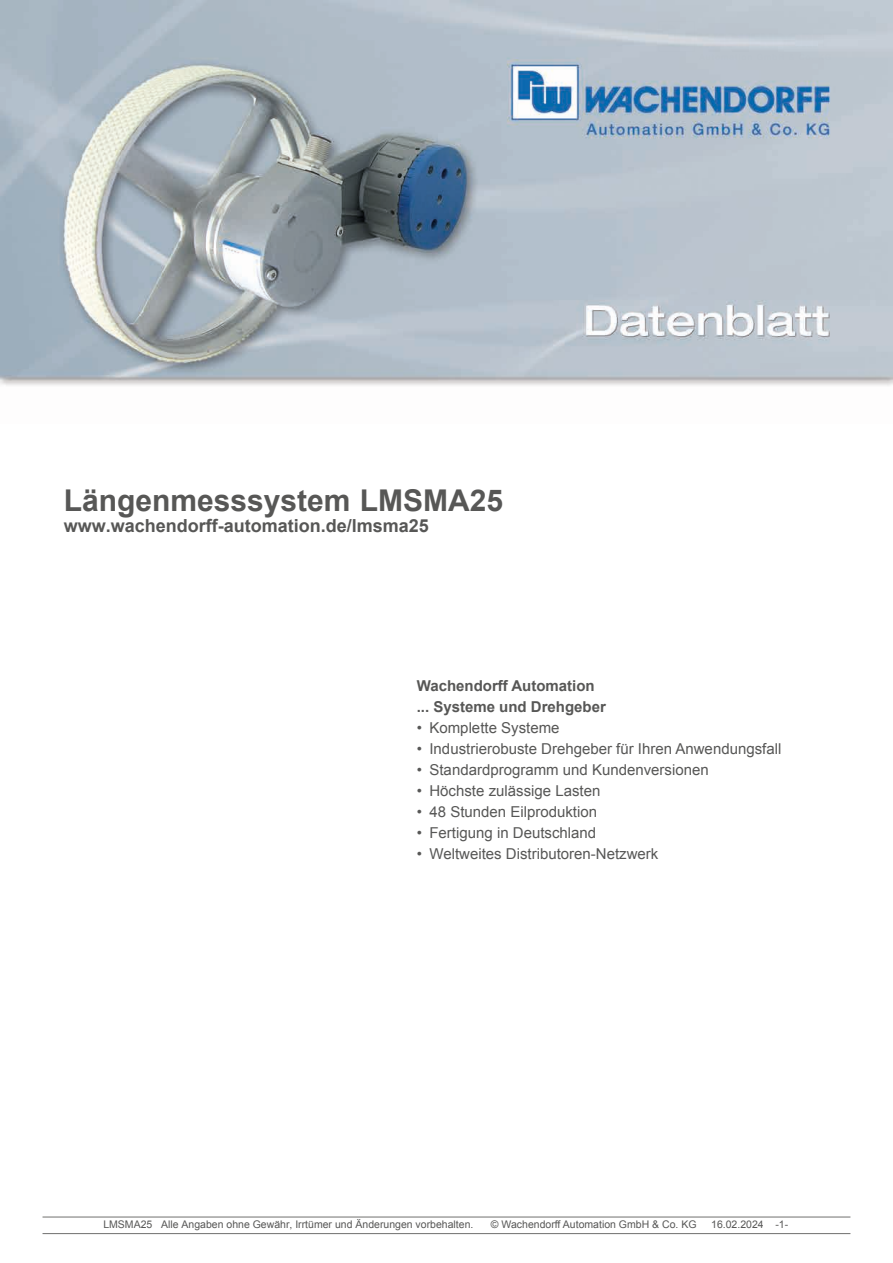
<style>
.page{position:relative;width:893px;height:1263px;background:#fff}
.page>*{position:absolute;margin:0;border:0;box-sizing:border-box;transform-origin:0 0}
.t1{font:700 30px "Arial";color:#575756}
.t2{font:700 18px "Arial";color:#575756}
.t3{font:15px "Arial";color:#575756}
.t4{font:700 15px/21px "Arial";color:#575756}
.t5{font:10.5px "Arial";color:#575756}
</style>
<div class="page">
<hr style="left:43px;top:1217px;width:807px;height:1px;background:#70706f">
<hr style="left:43px;top:1233px;width:807px;height:1px;background:#70706f">
<img style="left:0;top:0;width:892px;height:386px">
<h1 class="t1" style="left:64px;top:480px;width:441px">Längenmesssystem LMSMA25</h1>
<p class="t2" style="left:64px;top:514px;width:367px">www.wachendorff-automation.de/lmsma25</p>
<p class="t4" style="left:417px;top:676px;width:191px">Wachendorff Automation ... Systeme und Drehgeber</p>
<p class="t3" style="left:417px;top:718px;width:144px">• Komplette Systeme</p>
<p class="t3" style="left:417px;top:739px;width:366px">• Industrierobuste Drehgeber für Ihren Anwendungsfall</p>
<p class="t3" style="left:417px;top:760px;width:294px">• Standardprogramm und Kundenversionen</p>
<p class="t3" style="left:417px;top:781px;width:185px">• Höchste zulässige Lasten</p>
<p class="t3" style="left:417px;top:802px;width:182px">• 48 Stunden Eilproduktion</p>
<p class="t3" style="left:417px;top:823px;width:181px">• Fertigung in Deutschland</p>
<p class="t3" style="left:417px;top:844px;width:243px">• Weltweites Distributoren-Netzwerk</p>
<p class="t5" style="left:103px;top:1217px;width:372px">LMSMA25 Alle Angaben ohne Gewähr, Irrtümer und Änderungen vorbehalten.</p>
<p class="t5" style="left:491px;top:1217px;width:207px">© Wachendorff Automation GmbH &amp; Co. KG</p>
<p class="t5" style="left:711px;top:1217px;width:79px">16.02.2024 -1-</p>
</div>
